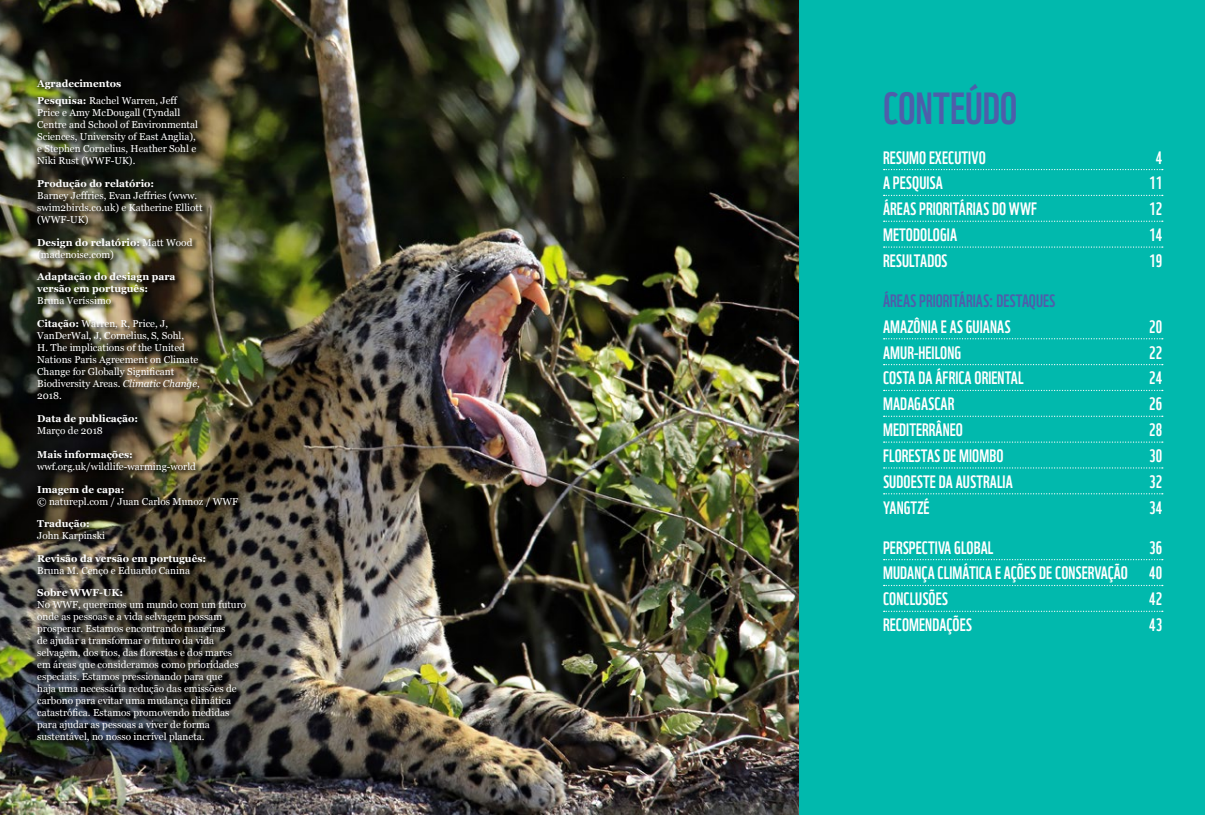
<style>
.page{position:relative;width:1205px;height:815px;background:#fff}
.page>*{position:absolute;margin:0;border:0;box-sizing:border-box;transform-origin:0 0}
.t1{font:43.75px "WWF";letter-spacing:-.005em;color:#4e5eaa}
.t2{font:17.5px/25.9px "WWF";letter-spacing:.005em;color:#fff;text-align:justify}
.t3{font:17.5px "WWF";letter-spacing:.005em;color:#4e5eaa}
.t4{font:10px/12px "Georgia";color:#fff}
.t5{font:700 10px/17.4px "Georgia";color:#fff}
.s1{font-weight:400}
.s2{font-weight:700}
.s3{font-style:italic}
</style>
<div class="page">
<img style="left:0;top:0;width:799px;height:815px">
<div style="left:799px;top:0;width:406px;height:815px;background:#01b9ad"></div>
<svg style="left:883px;top:169px;width:280px;height:1px"></svg>
<svg style="left:883px;top:195px;width:280px;height:1px"></svg>
<svg style="left:883px;top:221px;width:280px;height:1px"></svg>
<svg style="left:883px;top:246px;width:280px;height:2px"></svg>
<svg style="left:883px;top:338px;width:280px;height:1px"></svg>
<svg style="left:883px;top:364px;width:280px;height:1px"></svg>
<svg style="left:883px;top:390px;width:280px;height:1px"></svg>
<svg style="left:883px;top:416px;width:280px;height:1px"></svg>
<svg style="left:883px;top:441px;width:280px;height:2px"></svg>
<svg style="left:883px;top:467px;width:280px;height:2px"></svg>
<svg style="left:883px;top:493px;width:280px;height:1px"></svg>
<svg style="left:883px;top:559px;width:280px;height:1px"></svg>
<svg style="left:883px;top:585px;width:280px;height:1px"></svg>
<svg style="left:883px;top:611px;width:280px;height:1px"></svg>
<div style="left:36px;top:78px;width:173px;height:362px;background:#000;opacity:.84"></div>
<div style="left:36px;top:449px;width:216px;height:298px;background:#000;opacity:.93"></div>
<p class="t5" style="left:37px;top:74px;width:142px">Agradecimentos<br>Pesquisa: <span class="s1">Rachel Warren, Jeff</span></p>
<p class="t4" style="left:37px;top:107px;width:162px">Price e Amy McDougall (Tyndall<br>Centre and School of Environmental<br>Sciences, University of East Anglia), e Stephen Cornelius, Heather Sohl e<br>Niki Rust (WWF-UK).</p>
<p class="t5" style="left:37px;top:174px;width:119px">Produção do relatório:</p>
<p class="t4" style="left:37px;top:189px;width:167px">Barney Jeffries, Evan Jeffries (www. swim2birds.co.uk) e Katherine Elliott (WWF-UK)</p>
<p class="t4" style="left:37px;top:236px;width:157px"><span class="s2">Design do relatório:</span> Matt Wood (madenoise.com)</p>
<p class="t5" style="left:37px;top:270px;width:140px;line-height:12px">Adaptação do desiagn para versão em português:</p>
<p class="t4" style="left:37px;top:294px;width:76px">Bruna Veríssimo</p>
<p class="t4" style="left:37px;top:317px;width:164px"><span class="s2">Citação:</span> Warren, R, Price, J,<br>VanDerWal, J, Cornelius, S, Sohl,<br>H. The implications of the United<br>Nations Paris Agreement on Climate<br>Change for Globally Significant<br>Biodiversity Areas. <span class="s3">Climatic Change</span>,<br>2018.</p>
<p class="t5" style="left:37px;top:409px;width:103px">Data de publicação:</p>
<p class="t4" style="left:37px;top:424px;width:67px">Março de 2018</p>
<p class="t5" style="left:37px;top:445px;width:97px">Mais informações:</p>
<p class="t4" style="left:37px;top:460px;width:160px">wwf.org.uk/wildlife-warming-world</p>
<p class="t5" style="left:37px;top:480px;width:89px">Imagem de capa:</p>
<p class="t4" style="left:37px;top:495px;width:203px">© naturepl.com / Juan Carlos Munoz / WWF</p>
<p class="t5" style="left:37px;top:515px;width:54px">Tradução:</p>
<p class="t4" style="left:37px;top:529px;width:69px">John Karpinski</p>
<p class="t5" style="left:37px;top:549px;width:170px">Revisão da versão em português:</p>
<p class="t4" style="left:37px;top:564px;width:154px">Bruna M. Cenço e Eduardo Canina</p>
<p class="t5" style="left:37px;top:584px;width:87px">Sobre WWF-UK:</p>
<p class="t4" style="left:37px;top:599px;width:210px">No WWF, queremos um mundo com um futuro onde as pessoas e a vida selvagem possam prosperar. Estamos encontrando maneiras<br>de ajudar a transformar o futuro da vida selvagem, dos rios, das florestas e dos mares em áreas que consideramos como prioridades especiais. Estamos pressionando para que<br>haja uma necessária redução das emissões de carbono para evitar uma mudança climática catastrófica. Estamos promovendo medidas para ajudar as pessoas a viver de forma sustentável, no nosso incrível planeta.</p>
<h1 class="t1" style="left:883px;top:74px;width:136px">CONTEÚDO</h1>
<h2 class="t2" style="left:883px;top:143px;width:104px">RESUMO EXECUTIVO</h2>
<h2 class="t2" style="left:1156px;top:143px;width:8px">4</h2>
<h2 class="t2" style="left:883px;top:169px;width:61px">A PESQUISA</h2>
<h2 class="t2" style="left:1149px;top:169px;width:15px">11</h2>
<h2 class="t2" style="left:883px;top:194px;width:155px">ÁREAS PRIORITÁRIAS DO WWF</h2>
<h2 class="t2" style="left:1149px;top:194px;width:15px">12</h2>
<h2 class="t2" style="left:883px;top:220px;width:76px">METODOLOGIA</h2>
<h2 class="t2" style="left:1149px;top:220px;width:15px">14</h2>
<h2 class="t2" style="left:883px;top:246px;width:66px">RESULTADOS</h2>
<h2 class="t2" style="left:1149px;top:246px;width:15px">19</h2>
<h2 class="t3" style="left:883px;top:287px;width:174px">ÁREAS PRIORITÁRIAS: DESTAQUES</h2>
<h2 class="t2" style="left:883px;top:312px;width:129px">AMAZÔNIA E AS GUIANAS</h2>
<h2 class="t2" style="left:1149px;top:312px;width:15px">20</h2>
<h2 class="t2" style="left:883px;top:338px;width:80px">AMUR-HEILONG</h2>
<h2 class="t2" style="left:1149px;top:338px;width:15px">22</h2>
<h2 class="t2" style="left:883px;top:364px;width:142px">COSTA DA ÁFRICA ORIENTAL</h2>
<h2 class="t2" style="left:1149px;top:364px;width:15px">24</h2>
<h2 class="t2" style="left:883px;top:389px;width:73px">MADAGASCAR</h2>
<h2 class="t2" style="left:1149px;top:389px;width:15px">26</h2>
<h2 class="t2" style="left:883px;top:415px;width:81px">MEDITERRÂNEO</h2>
<h2 class="t2" style="left:1149px;top:415px;width:15px">28</h2>
<h2 class="t2" style="left:883px;top:441px;width:122px">FLORESTAS DE MIOMBO</h2>
<h2 class="t2" style="left:1149px;top:441px;width:15px">30</h2>
<h2 class="t2" style="left:883px;top:467px;width:131px">SUDOESTE DA AUSTRALIA</h2>
<h2 class="t2" style="left:1149px;top:467px;width:15px">32</h2>
<h2 class="t2" style="left:883px;top:493px;width:48px">YANGTZÉ</h2>
<h2 class="t2" style="left:1149px;top:493px;width:15px">34</h2>
<h2 class="t2" style="left:883px;top:533px;width:112px">PERSPECTIVA GLOBAL</h2>
<h2 class="t2" style="left:883px;top:533px;width:281px;text-indent:266px">36<br>MUDANÇA CLIMÁTICA E AÇÕES DE CONSERVAÇÃO 40<br>CONCLUSÕES</h2>
<h2 class="t2" style="left:1149px;top:584px;width:15px">42</h2>
<h2 class="t2" style="left:883px;top:610px;width:90px">RECOMENDAÇÕES</h2>
<h2 class="t2" style="left:1149px;top:610px;width:15px">43</h2>
</div>
